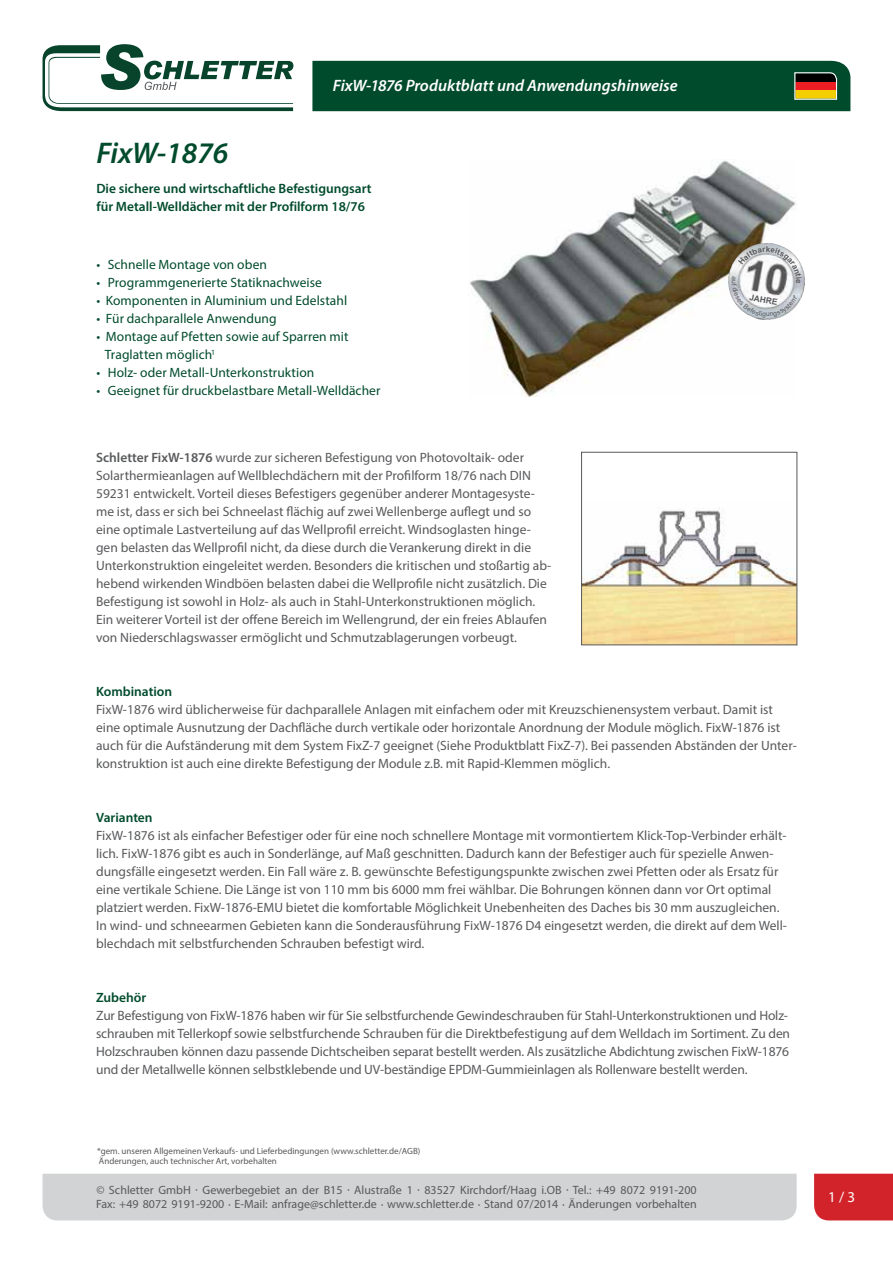
<style>
.page{position:relative;width:893px;height:1263px;background:#fff}
.page>*{position:absolute;margin:0;border:0;box-sizing:border-box;transform-origin:0 0}
.t1{font:italic 600 30px "Myriad Pro";color:#004b2c}
.t2{font:italic 600 16.5px "Myriad Pro";color:#fff}
.t3{font:15px "Myriad Pro";color:#fff}
.t4{font:13.5px/18px "Myriad Pro";color:#58595b}
.t5{font:13.5px/18px "Myriad Pro";letter-spacing:.005em;color:#004b2c}
.t6{font:600 13.5px/18px "Myriad Pro";color:#004b2c}
.t7{font:12px/14.4px "Myriad Pro";color:#58595b}
.t8{font:9px/10.8px "Myriad Pro";color:#58595b}
.t9{font:700 8.4px "Arial";color:#58595b}
.s1{font-weight:600}
.s2{font-style:italic}
.s3{font-style:italic;font-size:7.5px}
</style>
<div class="page">
<div style="left:814px;top:1174px;width:79px;height:46px;background:#d2232a"></div>
<svg style="left:43px;top:44px;width:250px;height:67px"></svg>
<div style="left:312px;top:61px;width:538px;height:50px;background:#004b2c"></div>
<div style="left:43px;top:1174px;width:754px;height:46px;background:#d1d3d4"></div>
<img style="left:470px;top:159px;width:326px;height:237px">
<img style="left:583px;top:508px;width:212px;height:135px">
<div style="left:581px;top:452px;width:216px;height:193px;border:1px solid #58595b"></div>
<img style="left:737px;top:243px;width:59px;height:3px">
<img style="left:728px;top:260px;width:4px;height:31px">
<img style="left:802px;top:267px;width:3px;height:29px">
<img style="left:742px;top:318px;width:40px;height:2px">
<svg style="left:732px;top:246px;width:70px;height:72px"></svg>
<p class="t2" style="left:333px;top:75px;width:346px">FixW-1876 Produktblatt und Anwendungshinweise</p>
<h1 class="t1" style="left:96px;top:133px;width:134px">FixW-1876</h1>
<p class="t6" style="left:96px;top:179px;width:277px">Die sichere und wirtschaftliche Befestigungsart für Metall-Welldächer mit der Profilform 18/76</p>
<p class="t5" style="left:96px;top:255px;width:172px">• Schnelle Montage von oben</p>
<p class="t5" style="left:96px;top:273px;width:227px">• Programmgenerierte Statiknachweise</p>
<p class="t5" style="left:96px;top:291px;width:252px">• Komponenten in Aluminium und Edelstahl</p>
<p class="t5" style="left:96px;top:309px;width:182px">• Für dachparallele Anwendung</p>
<p class="t5" style="left:105px;top:327px;width:245px;text-indent:-9px">• Montage auf Pfetten sowie auf Sparren mit<br>Traglatten möglich<sup>1</sup></p>
<p class="t5" style="left:96px;top:363px;width:219px">• Holz- oder Metall-Unterkonstruktion</p>
<p class="t5" style="left:96px;top:381px;width:286px">• Geeignet für druckbelastbare Metall-Welldächer</p>
<p class="t4" style="left:96px;top:448px;width:457px"><span class="s1">Schletter FixW-1876</span> wurde zur sicheren Befestigung von Photovoltaik- oder Solarthermieanlagen auf Wellblechdächern mit der Profilform 18/76 nach DIN 59231 entwickelt. Vorteil dieses Befestigers gegenüber anderer Montagesyste&shy;me ist, dass er sich bei Schneelast flächig auf zwei Wellenberge auflegt und so eine optimale Lastverteilung auf das Wellprofil erreicht. Windsoglasten hinge&shy;gen belasten das Wellprofil nicht, da diese durch die Verankerung direkt in die Unterkonstruktion eingeleitet werden. Besonders die kritischen und stoßartig ab&shy;hebend wirkenden Windböen belasten dabei die Wellprofile nicht zusätzlich. Die Befestigung ist sowohl in Holz- als auch in Stahl-Unterkonstruktionen möglich.<br>Ein weiterer Vorteil ist der offene Bereich im Wellengrund, der ein freies Ablaufen von Niederschlagswasser ermöglicht und Schmutzablagerungen vorbeugt.</p>
<p class="t9" style="left:751px;top:291px;width:30px;rotate:10deg">JAHRE</p>
<p class="t6" style="left:96px;top:682px;width:78px">Kombination</p>
<p class="t4" style="left:96px;top:700px;width:702px">FixW-1876 wird üblicherweise für dachparallele Anlagen mit einfachem oder mit Kreuzschienensystem verbaut. Damit ist eine optimale Ausnutzung der Dachfläche durch vertikale oder horizontale Anordnung der Module möglich. FixW-1876 ist auch für die Aufständerung mit dem System FixZ-7 geeignet (Siehe Produktblatt FixZ-7). Bei passenden Abständen der Unter&shy;konstruktion ist auch eine direkte Befestigung der Module z.B. mit Rapid-Klemmen möglich.</p>
<p class="t6" style="left:96px;top:808px;width:58px">Varianten</p>
<p class="t4" style="left:96px;top:826px;width:692px">FixW-1876 ist als einfacher Befestiger oder für eine noch schnellere Montage mit vormontiertem Klick-Top-Verbinder erhält&shy;lich. FixW-1876 gibt es auch in Sonderlänge, auf Maß geschnitten. Dadurch kann der Befestiger auch für spezielle Anwen&shy;dungsfälle eingesetzt werden. Ein Fall wäre z. B. gewünschte Befestigungspunkte zwischen zwei Pfetten oder als Ersatz für eine vertikale Schiene. Die Länge ist von 110 mm bis 6000 mm frei wählbar. Die Bohrungen können dann vor Ort optimal platziert werden. FixW-1876-EMU bietet die komfortable Möglichkeit Unebenheiten des Daches bis 30 mm auszugleichen.<br>In wind- und schneearmen Gebieten kann die Sonderausführung FixW-1876 D4 eingesetzt werden, die direkt auf dem Well&shy;blechdach mit selbstfurchenden Schrauben befestigt wird.</p>
<p class="t6" style="left:96px;top:988px;width:52px">Zubehör</p>
<p class="t4" style="left:96px;top:1006px;width:695px">Zur Befestigung von FixW-1876 haben wir für Sie selbstfurchende Gewindeschrauben für Stahl-Unterkonstruktionen und Holz&shy;schrauben mit Tellerkopf sowie selbstfurchende Schrauben für die Direktbefestigung auf dem Welldach im Sortiment. Zu den Holzschrauben können dazu passende Dichtscheiben separat bestellt werden. Als zusätzliche Abdichtung zwischen FixW-1876 und der Metallwelle können selbstklebende und UV-beständige EPDM-Gummieinlagen als Rollenware bestellt werden.</p>
<p class="t8" style="left:97px;top:1145px;width:325px">*gem. unseren Allgemeinen Verkaufs- und Lieferbedingungen (www.schletter.de/AGB)<br>Änderungen, auch technischer Art, vorbehalten</p>
<p class="t7" style="left:96px;top:1182px;width:602px"><span class="s2">©</span> Schletter GmbH <span class="s3">•</span> Gewerbegebiet an der B15 <span class="s3">•</span> Alustraße 1 <span class="s3">•</span> 83527 Kirchdorf/Haag i.OB <span class="s3">•</span> Tel.: +49 8072 9191-200<br>Fax: +49 8072 9191-9200 <span class="s3">•</span> E-Mail: anfrage@schletter.de <span class="s3">•</span> www.schletter.de <span class="s3">•</span> Stand 07/2014 <span class="s3">•</span> Änderungen vorbehalten</p>
<p class="t3" style="left:828px;top:1187px;width:28px">1 / 3</p>
</div>
